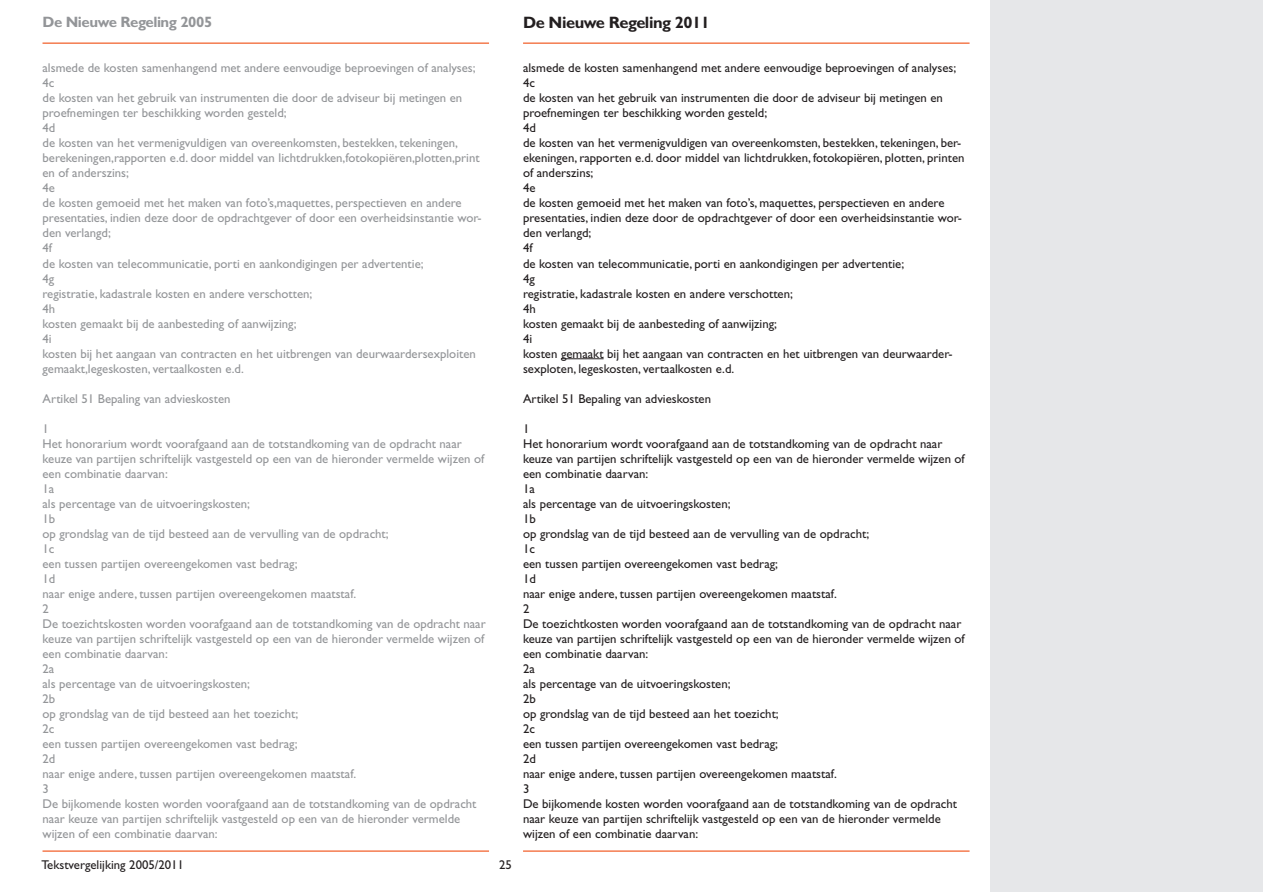
<style>
.page{position:relative;width:1263px;height:893px;background:#fff}
.page>*{position:absolute;margin:0;border:0;box-sizing:border-box;transform-origin:0 0}
.t1{font:700 16.5px "Gill Sans Std";letter-spacing:-.03em;color:#231f20}
.t2{font:700 15px "Gill Sans Std";letter-spacing:-.03em;color:#939598}
.t3{font:12.75px/15px "Gill Sans Std";color:#231f20}
.t4{font:12.75px/15px "Gill Sans Std";color:#939598}
</style>
<div class="page">
<hr style="left:43px;top:43px;width:446px;height:1px;background:#f26430">
<hr style="left:523px;top:43px;width:446px;height:1px;background:#f26430">
<hr style="left:43px;top:850px;width:446px;height:2px;background:#f26430">
<hr style="left:523px;top:850px;width:446px;height:2px;background:#f26430">
<div style="left:991px;top:1px;width:272px;height:891px;background:#e6e7e9"></div>
<hr style="left:561px;top:358px;width:43px;height:1px;background:#231f20">
<p class="t2" style="left:43px;top:13px;width:171px">De Nieuwe Regeling 2005</p>
<p class="t1" style="left:523px;top:13px;width:188px">De Nieuwe Regeling 2011</p>
<p class="t4" style="left:43px;top:61px;width:435px">alsmede de kosten samenhangend met andere eenvoudige beproevingen of analyses;</p>
<p class="t4" style="left:43px;top:76px;width:13px">4c</p>
<p class="t4" style="left:43px;top:91px;width:421px">de kosten van het gebruik van instrumenten die door de adviseur bij metingen en proefnemingen ter beschikking worden gesteld;</p>
<p class="t4" style="left:43px;top:121px;width:14px">4d</p>
<p class="t4" style="left:43px;top:136px;width:439px">de kosten van het vermenigvuldigen van overeenkomsten, bestekken, tekeningen, berekeningen,rapporten e.d. door middel van lichtdrukken,fotokopiëren,plotten,print en of anderszins;</p>
<p class="t4" style="left:43px;top:181px;width:14px">4e</p>
<p class="t4" style="left:43px;top:196px;width:440px">de kosten gemoeid met het maken van foto’s,maquettes, perspectieven en andere presentaties, indien deze door de opdrachtgever of door een overheidsinstantie wor&shy;den verlangd;</p>
<p class="t4" style="left:43px;top:241px;width:11px">4f</p>
<p class="t4" style="left:43px;top:256px;width:383px">de kosten van telecommunicatie, porti en aankondigingen per advertentie;</p>
<p class="t4" style="left:43px;top:271px;width:13px">4g</p>
<p class="t4" style="left:43px;top:286px;width:271px">registratie, kadastrale kosten en andere verschotten;</p>
<p class="t4" style="left:43px;top:301px;width:14px">4h</p>
<p class="t4" style="left:43px;top:316px;width:255px">kosten gemaakt bij de aanbesteding of aanwijzing;</p>
<p class="t4" style="left:43px;top:331px;width:11px">4i</p>
<p class="t4" style="left:43px;top:346px;width:435px">kosten bij het aangaan van contracten en het uitbrengen van deurwaardersexploiten</p>
<p class="t4" style="left:43px;top:361px;width:203px">gemaakt,legeskosten, vertaalkosten e.d.</p>
<p class="t4" style="left:43px;top:391px;width:190px">Artikel 51 Bepaling van advieskosten</p>
<p class="t4" style="left:43px;top:421px;width:8px">1</p>
<p class="t4" style="left:43px;top:436px;width:443px">Het honorarium wordt voorafgaand aan de totstandkoming van de opdracht naar keuze van partijen schriftelijk vastgesteld op een van de hieronder vermelde wijzen of een combinatie daarvan:</p>
<p class="t4" style="left:43px;top:481px;width:13px">1a</p>
<p class="t4" style="left:43px;top:496px;width:209px">als percentage van de uitvoeringskosten;</p>
<p class="t4" style="left:43px;top:511px;width:14px">1b</p>
<p class="t4" style="left:43px;top:526px;width:348px">op grondslag van de tijd besteed aan de vervulling van de opdracht;</p>
<p class="t4" style="left:43px;top:541px;width:13px">1c</p>
<p class="t4" style="left:43px;top:556px;width:256px">een tussen partijen overeengekomen vast bedrag;</p>
<p class="t4" style="left:43px;top:571px;width:14px">1d</p>
<p class="t4" style="left:43px;top:586px;width:315px">naar enige andere, tussen partijen overeengekomen maatstaf.</p>
<p class="t4" style="left:43px;top:601px;width:8px">2</p>
<p class="t4" style="left:43px;top:616px;width:445px;text-align:justify">De toezichtskosten worden voorafgaand aan de totstandkoming van de opdracht naar keuze van partijen schriftelijk vastgesteld op een van de hieronder vermelde wijzen of een combinatie daarvan:</p>
<p class="t4" style="left:43px;top:661px;width:13px">2a</p>
<p class="t4" style="left:43px;top:676px;width:209px">als percentage van de uitvoeringskosten;</p>
<p class="t4" style="left:43px;top:691px;width:14px">2b</p>
<p class="t4" style="left:43px;top:706px;width:257px">op grondslag van de tijd besteed aan het toezicht;</p>
<p class="t4" style="left:43px;top:721px;width:13px">2c</p>
<p class="t4" style="left:43px;top:736px;width:256px">een tussen partijen overeengekomen vast bedrag;</p>
<p class="t4" style="left:43px;top:751px;width:14px">2d</p>
<p class="t4" style="left:43px;top:766px;width:315px">naar enige andere, tussen partijen overeengekomen maatstaf.</p>
<p class="t4" style="left:43px;top:781px;width:8px">3</p>
<p class="t4" style="left:43px;top:796px;width:435px">De bijkomende kosten worden voorafgaand aan de totstandkoming van de opdracht naar keuze van partijen schriftelijk vastgesteld op een van de hieronder vermelde wijzen of een combinatie daarvan:</p>
<p class="t3" style="left:41px;top:857px;width:144px">Tekstvergelijking 2005/2011</p>
<p class="t3" style="left:499px;top:857px;width:14px">25</p>
<p class="t3" style="left:523px;top:61px;width:435px">alsmede de kosten samenhangend met andere eenvoudige beproevingen of analyses;</p>
<p class="t3" style="left:523px;top:76px;width:13px">4c</p>
<p class="t3" style="left:523px;top:91px;width:421px">de kosten van het gebruik van instrumenten die door de adviseur bij metingen en proefnemingen ter beschikking worden gesteld;</p>
<p class="t3" style="left:523px;top:121px;width:14px">4d</p>
<p class="t3" style="left:523px;top:136px;width:443px">de kosten van het vermenigvuldigen van overeenkomsten, bestekken, tekeningen, ber&shy;ekeningen, rapporten e.d. door middel van lichtdrukken, fotokopiëren, plotten, printen of anderszins;</p>
<p class="t3" style="left:523px;top:181px;width:14px">4e</p>
<p class="t3" style="left:523px;top:196px;width:440px">de kosten gemoeid met het maken van foto’s, maquettes, perspectieven en andere presentaties, indien deze door de opdrachtgever of door een overheidsinstantie wor&shy;den verlangd;</p>
<p class="t3" style="left:523px;top:241px;width:11px">4f</p>
<p class="t3" style="left:523px;top:256px;width:383px">de kosten van telecommunicatie, porti en aankondigingen per advertentie;</p>
<p class="t3" style="left:523px;top:271px;width:13px">4g</p>
<p class="t3" style="left:523px;top:286px;width:271px">registratie, kadastrale kosten en andere verschotten;</p>
<p class="t3" style="left:523px;top:301px;width:14px">4h</p>
<p class="t3" style="left:523px;top:316px;width:255px">kosten gemaakt bij de aanbesteding of aanwijzing;</p>
<p class="t3" style="left:523px;top:331px;width:11px">4i</p>
<p class="t3" style="left:523px;top:346px;width:431px">kosten gemaakt bij het aangaan van contracten en het uitbrengen van deurwaarder&shy;sexploten, legeskosten, vertaalkosten e.d.</p>
<p class="t3" style="left:523px;top:391px;width:190px">Artikel 51 Bepaling van advieskosten</p>
<p class="t3" style="left:523px;top:421px;width:8px">1</p>
<p class="t3" style="left:523px;top:436px;width:443px">Het honorarium wordt voorafgaand aan de totstandkoming van de opdracht naar keuze van partijen schriftelijk vastgesteld op een van de hieronder vermelde wijzen of een combinatie daarvan:</p>
<p class="t3" style="left:523px;top:481px;width:13px">1a</p>
<p class="t3" style="left:523px;top:496px;width:209px">als percentage van de uitvoeringskosten;</p>
<p class="t3" style="left:523px;top:511px;width:14px">1b</p>
<p class="t3" style="left:523px;top:526px;width:348px">op grondslag van de tijd besteed aan de vervulling van de opdracht;</p>
<p class="t3" style="left:523px;top:541px;width:13px">1c</p>
<p class="t3" style="left:523px;top:556px;width:256px">een tussen partijen overeengekomen vast bedrag;</p>
<p class="t3" style="left:523px;top:571px;width:14px">1d</p>
<p class="t3" style="left:523px;top:586px;width:315px">naar enige andere, tussen partijen overeengekomen maatstaf.</p>
<p class="t3" style="left:523px;top:601px;width:8px">2</p>
<p class="t3" style="left:523px;top:616px;width:443px">De toezichtkosten worden voorafgaand aan de totstandkoming van de opdracht naar keuze van partijen schriftelijk vastgesteld op een van de hieronder vermelde wijzen of een combinatie daarvan:</p>
<p class="t3" style="left:523px;top:661px;width:13px">2a</p>
<p class="t3" style="left:523px;top:676px;width:209px">als percentage van de uitvoeringskosten;</p>
<p class="t3" style="left:523px;top:691px;width:14px">2b</p>
<p class="t3" style="left:523px;top:706px;width:257px">op grondslag van de tijd besteed aan het toezicht;</p>
<p class="t3" style="left:523px;top:721px;width:13px">2c</p>
<p class="t3" style="left:523px;top:736px;width:256px">een tussen partijen overeengekomen vast bedrag;</p>
<p class="t3" style="left:523px;top:751px;width:14px">2d</p>
<p class="t3" style="left:523px;top:766px;width:315px">naar enige andere, tussen partijen overeengekomen maatstaf.</p>
<p class="t3" style="left:523px;top:781px;width:8px">3</p>
<p class="t3" style="left:523px;top:796px;width:435px">De bijkomende kosten worden voorafgaand aan de totstandkoming van de opdracht naar keuze van partijen schriftelijk vastgesteld op een van de hieronder vermelde wijzen of een combinatie daarvan:</p>
</div>
